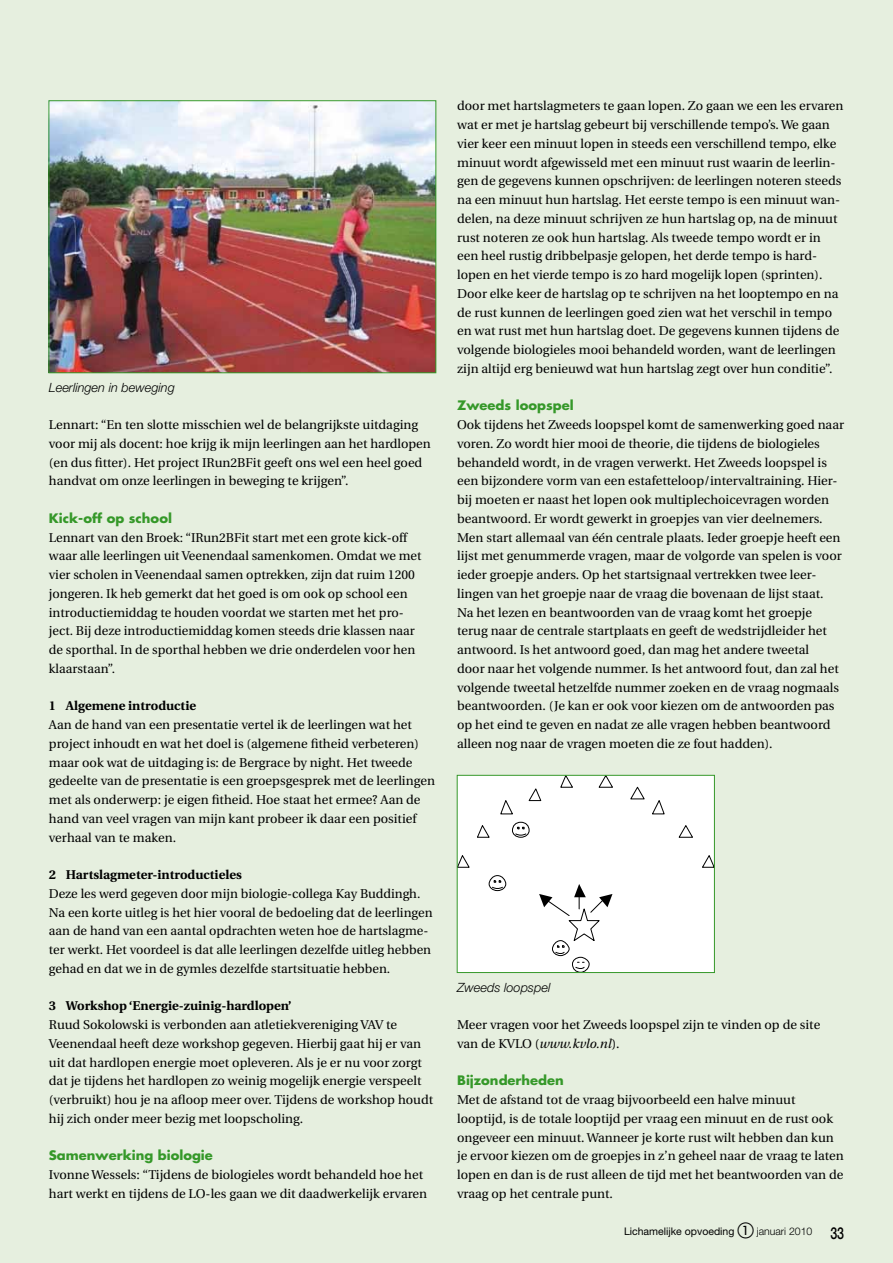
<style>
.page{position:relative;width:893px;height:1263px;background:#e6efdf}
.page>*{position:absolute;margin:0;border:0;box-sizing:border-box;transform-origin:0 0}
.t1{font:12.75px/18.8px "Utopia";color:#000}
.t2{font:700 12.75px "Utopia";color:#000}
.t3{font:700 12.75px "Futura";color:#359829}
.t4{font:italic 300 12.75px "Helvetica Neue";color:#000}
.t5{font:10.5px "Helvetica Neue";color:#000}
.s1{font-style:italic}
.s2{font-family:"European Pi One";font-size:16.5px}
.s3{font-weight:300}
.s4{font-weight:500;font-size:16.5px}
</style>
<div class="page">
<img style="left:51px;top:102px;width:383px;height:269px">
<div style="left:49px;top:100px;width:387px;height:273px;border:1px solid #359829"></div>
<div style="left:457px;top:775px;width:257px;height:197px;background:#fff"></div>
<svg style="left:459px;top:855px;width:11px;height:13px"></svg>
<svg style="left:477px;top:825px;width:13px;height:13px"></svg>
<svg style="left:500px;top:800px;width:13px;height:14px"></svg>
<svg style="left:528px;top:788px;width:14px;height:13px"></svg>
<svg style="left:560px;top:777px;width:13px;height:11px"></svg>
<svg style="left:598px;top:777px;width:15px;height:11px"></svg>
<svg style="left:630px;top:786px;width:15px;height:13px"></svg>
<svg style="left:652px;top:800px;width:13px;height:14px"></svg>
<svg style="left:678px;top:825px;width:15px;height:13px"></svg>
<svg style="left:702px;top:855px;width:11px;height:13px"></svg>
<svg style="left:488px;top:875px;width:18px;height:16px"></svg>
<svg style="left:512px;top:821px;width:100px;height:150px"></svg>
<div style="left:457px;top:775px;width:258px;height:198px;border:1px solid #359829"></div>
<p class="t4" style="left:49px;top:379px;width:127px">Leerlingen in beweging</p>
<p class="t1" style="left:49px;top:416px;width:383px">Lennart: “En ten slotte misschien wel de belangrijkste uitdaging voor mij als docent: hoe krijg ik mijn leerlingen aan het hardlopen (en dus fitter). Het project IRun2BFit geeft ons wel een heel goed handvat om onze leerlingen in beweging te krijgen”.</p>
<p class="t3" style="left:49px;top:509px;width:125px">Kick-off op school</p>
<p class="t1" style="left:49px;top:528px;width:374px">Lennart van den Broek: “IRun2BFit start met een grote kick-off waar alle leerlingen uit Veenendaal samenkomen. Omdat we met vier scholen in Veenendaal samen optrekken, zijn dat ruim 1200 jongeren. Ik heb gemerkt dat het goed is om ook op school een introductiemiddag te houden voordat we starten met het pro&shy;ject. Bij deze introductiemiddag komen steeds drie klassen naar de sporthal. In de sporthal hebben we drie onderdelen voor hen klaarstaan”.</p>
<p class="t2" style="left:49px;top:699px;width:149px">1 Algemene introductie</p>
<p class="t1" style="left:49px;top:716px;width:388px">Aan de hand van een presentatie vertel ik de leerlingen wat het project inhoudt en wat het doel is (algemene fitheid verbeteren) maar ook wat de uitdaging is: de Bergrace by night. Het tweede gedeelte van de presentatie is een groepsgesprek met de leerlingen met als onderwerp: je eigen fitheid. Hoe staat het ermee? Aan de hand van veel vragen van mijn kant probeer ik daar een positief verhaal van te maken.</p>
<p class="t2" style="left:49px;top:867px;width:194px">2 Hartslagmeter-introductieles</p>
<p class="t1" style="left:49px;top:884px;width:385px">Deze les werd gegeven door mijn biologie-collega Kay Buddingh.<br>Na een korte uitleg is het hier vooral de bedoeling dat de leerlingen aan de hand van een aantal opdrachten weten hoe de hartslagme&shy;ter werkt. Het voordeel is dat alle leerlingen dezelfde uitleg hebben gehad en dat we in de gymles dezelfde startsituatie hebben.</p>
<p class="t2" style="left:49px;top:999px;width:244px">3 Workshop ‘Energie-zuinig-hardlopen’</p>
<p class="t1" style="left:49px;top:1016px;width:386px">Ruud Sokolowski is verbonden aan atletiekvereniging VAV te Veenendaal heeft deze workshop gegeven. Hierbij gaat hij er van uit dat hardlopen energie moet opleveren. Als je er nu voor zorgt dat je tijdens het hardlopen zo weinig mogelijk energie verspeelt (verbruikt) hou je na afloop meer over. Tijdens de workshop houdt hij zich onder meer bezig met loopscholing.</p>
<p class="t3" style="left:49px;top:1147px;width:165px">Samenwerking biologie</p>
<p class="t1" style="left:49px;top:1166px;width:380px">Ivonne Wessels: “Tijdens de biologieles wordt behandeld hoe het hart werkt en tijdens de LO-les gaan we dit daadwerkelijk ervaren</p>
<p class="t1" style="left:457px;top:97px;width:388px">door met hartslagmeters te gaan lopen. Zo gaan we een les ervaren wat er met je hartslag gebeurt bij verschillende tempo’s. We gaan vier keer een minuut lopen in steeds een verschillend tempo, elke minuut wordt afgewisseld met een minuut rust waarin de leerlin&shy;gen de gegevens kunnen opschrijven: de leerlingen noteren steeds na een minuut hun hartslag. Het eerste tempo is een minuut wan&shy;delen, na deze minuut schrijven ze hun hartslag op, na de minuut rust noteren ze ook hun hartslag. Als tweede tempo wordt er in een heel rustig dribbelpasje gelopen, het derde tempo is hard&shy;lopen en het vierde tempo is zo hard mogelijk lopen (sprinten).<br>Door elke keer de hartslag op te schrijven na het looptempo en na de rust kunnen de leerlingen goed zien wat het verschil in tempo en wat rust met hun hartslag doet. De gegevens kunnen tijdens de volgende biologieles mooi behandeld worden, want de leerlingen zijn altijd erg benieuwd wat hun hartslag zegt over hun conditie”.</p>
<p class="t3" style="left:457px;top:397px;width:118px">Zweeds loopspel</p>
<p class="t1" style="left:457px;top:416px;width:388px">Ook tijdens het Zweeds loopspel komt de samenwerking goed naar voren. Zo wordt hier mooi de theorie, die tijdens de biologieles behandeld wordt, in de vragen verwerkt. Het Zweeds loopspel is een bijzondere vorm van een estafetteloop/intervaltraining. Hier&shy;bij moeten er naast het lopen ook multiplechoicevragen worden beantwoord. Er wordt gewerkt in groepjes van vier deelnemers.<br>Men start allemaal van één centrale plaats. Ieder groepje heeft een lijst met genummerde vragen, maar de volgorde van spelen is voor ieder groepje anders. Op het startsignaal vertrekken twee leer&shy;lingen van het groepje naar de vraag die bovenaan de lijst staat.<br>Na het lezen en beantwoorden van de vraag komt het groepje terug naar de centrale startplaats en geeft de wedstrijdleider het antwoord. Is het antwoord goed, dan mag het andere tweetal<br>door naar het volgende nummer. Is het antwoord fout, dan zal het volgende tweetal hetzelfde nummer zoeken en de vraag nogmaals beantwoorden. (Je kan er ook voor kiezen om de antwoorden pas op het eind te geven en nadat ze alle vragen hebben beantwoord alleen nog naar de vragen moeten die ze fout hadden).</p>
<p class="t4" style="left:457px;top:979px;width:95px">Zweeds loopspel</p>
<p class="t1" style="left:457px;top:1016px;width:365px">Meer vragen voor het Zweeds loopspel zijn te vinden op de site van de KVLO (<span class="s1">www.kvlo.nl</span>).</p>
<p class="t3" style="left:457px;top:1072px;width:108px">Bijzonderheden</p>
<p class="t1" style="left:457px;top:1091px;width:388px">Met de afstand tot de vraag bijvoorbeeld een halve minuut looptijd, is de totale looptijd per vraag een minuut en de rust ook ongeveer een minuut. Wanneer je korte rust wilt hebben dan kun je ervoor kiezen om de groepjes in z’n geheel naar de vraag te laten lopen en dan is de rust alleen de tijd met het beantwoorden van de vraag op het centrale punt.</p>
<p class="t5" style="left:624px;top:1225px;width:222px">Lichamelijke opvoeding <span class="s2">a</span> <span class="s3">januari 2010</span> <span class="s4">33</span></p>
</div>
